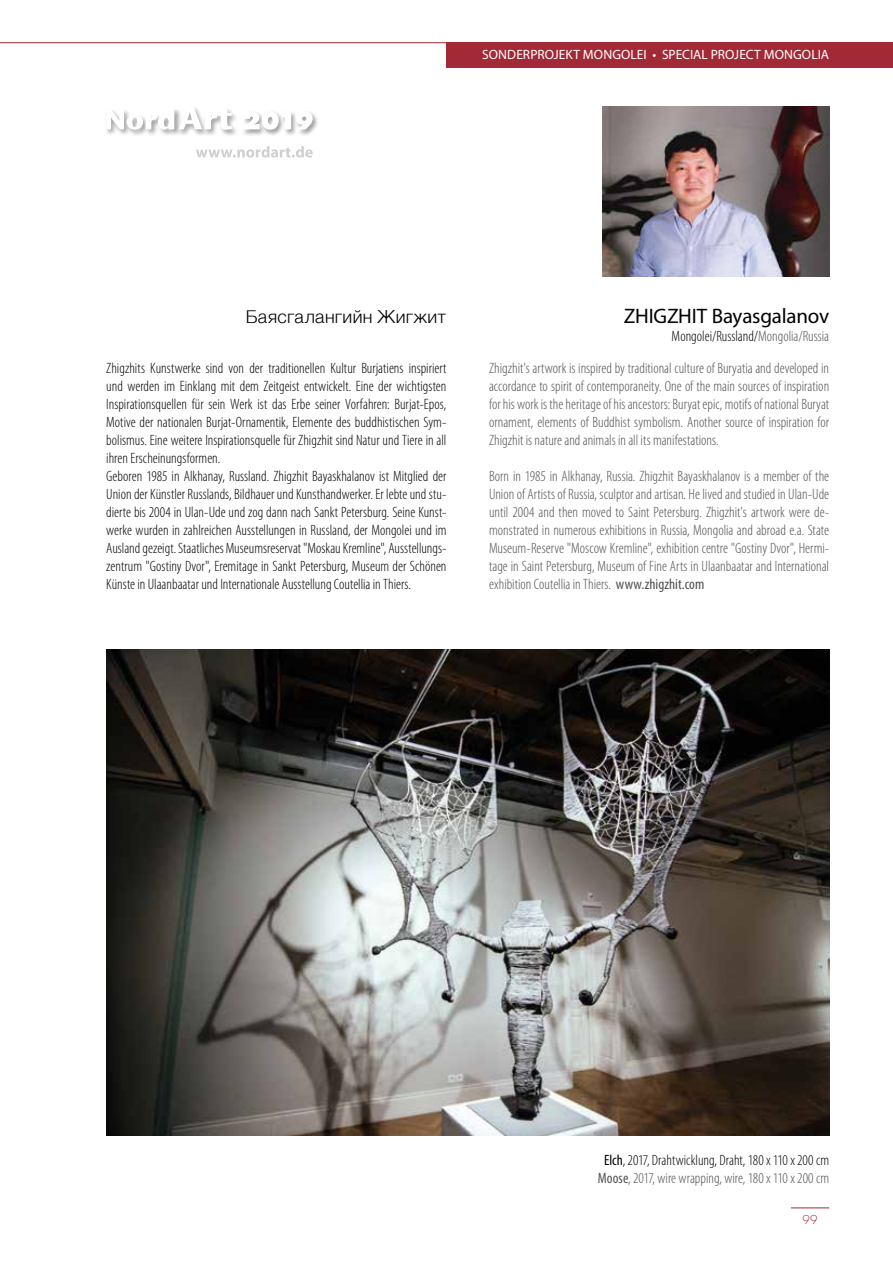
<style>
.page{position:relative;width:893px;height:1263px;background:#fff}
.page>*{position:absolute;margin:0;border:0;box-sizing:border-box;transform-origin:0 0}
.t1{font:21px "Myriad Pro";letter-spacing:-.01em;color:#000}
.t2{font:300 18px "Helvetica";letter-spacing:.015em;color:#000}
.t3{font:300 condensed 15px/18px "Myriad Pro";color:#000;text-align:center}
.t4{font:300 condensed 15px/18px "Myriad Pro";color:#514f53;text-align:justify}
.t5{font:13.5px "Myriad Pro";letter-spacing:.005em;color:#fff}
.t6{font:300 12px "Futura Std";color:#a22a37}
.s1{color:#514f53}
.s2{font-weight:400}
.s3{font-weight:400;color:#514f53}
</style>
<div class="page">
<div style="left:446px;top:43px;width:447px;height:25px;background:#a22a37"></div>
<hr style="left:0;top:42px;width:446px;height:1px;background:#a22a37">
<hr style="left:791px;top:1207px;width:38px;height:1px;background:#a22a37">
<div style="left:241px;top:111px;width:78px;height:26px;background:#000;opacity:.75"></div>
<svg style="left:242px;top:111px;width:71px;height:19px"></svg>
<svg style="left:196px;top:146px;width:117px;height:12px"></svg>
<div style="left:105px;top:107px;width:77px;height:30px;background:#000;opacity:.75"></div>
<div style="left:177px;top:105px;width:62px;height:32px;background:#000;opacity:.75"></div>
<svg style="left:106px;top:106px;width:126px;height:24px"></svg>
<img style="left:602px;top:106px;width:227px;height:170px">
<img style="left:106px;top:650px;width:723px;height:486px">
<p class="t5" style="left:482px;top:46px;width:349px">SONDERPROJEKT MONGOLEI • SPECIAL PROJECT MONGOLIA</p>
<p class="t2" style="left:246px;top:302px;width:202px">Баясгалангийн Жигжит</p>
<h1 class="t1" style="left:624px;top:303px;width:207px">ZHIGZHIT Bayasgalanov</h1>
<p class="t3" style="left:672px;top:327px;width:159px">Mongolei/Russland/<span class="s1">Mongolia/Russia</span></p>
<p class="t3" style="left:106px;top:359px;width:342px;text-align:left">Zhigzhits Kunstwerke sind von der traditionellen Kultur Burjatiens inspiriert und werden im Einklang mit dem Zeitgeist entwickelt. Eine der wichtigsten Inspirationsquellen für sein Werk ist das Erbe seiner Vorfahren: Burjat-Epos, Motive der nationalen Burjat-Ornamentik, Elemente des buddhistischen Sym&shy;bolismus. Eine weitere Inspirationsquelle für Zhigzhit sind Natur und Tiere in all ihren Erscheinungsformen.<br>Geboren 1985 in Alkhanay, Russland. Zhigzhit Bayaskhalanov ist Mitglied der Union der Künstler Russlands, Bildhauer und Kunsthandwerker. Er lebte und stu&shy;dierte bis 2004 in Ulan-Ude und zog dann nach Sankt Petersburg. Seine Kunst&shy;werke wurden in zahlreichen Ausstellungen in Russland, der Mongolei und im Ausland gezeigt. Staatliches Museumsreservat "Moskau Kremline", Ausstellungs&shy;zentrum "Gostiny Dvor", Eremitage in Sankt Petersburg, Museum der Schönen Künste in Ulaanbaatar und Internationale Ausstellung Coutellia in Thiers.</p>
<p class="t4" style="left:489px;top:359px;width:342px">Zhigzhit's artwork is inspired by traditional culture of Buryatia and developed in accordance to spirit of contemporaneity. One of the main sources of inspiration for his work is the heritage of his ancestors: Buryat epic, motifs of national Buryat ornament, elements of Buddhist symbolism. Another source of inspiration for Zhigzhit is nature and animals in all its manifestations.</p>
<p class="t4" style="left:489px;top:467px;width:342px">Born in 1985 in Alkhanay, Russia. Zhigzhit Bayaskhalanov is a member of the Union of Artists of Russia, sculptor and artisan. He lived and studied in Ulan-Ude until 2004 and then moved to Saint Petersburg. Zhigzhit's artwork were de&shy;monstrated in numerous exhibitions in Russia, Mongolia and abroad e.a. State Museum-Reserve "Moscow Kremline", exhibition centre "Gostiny Dvor", Hermi&shy;tage in Saint Petersburg, Museum of Fine Arts in Ulaanbaatar and International exhibition Coutellia in Thiers. <span class="s2">www.zhigzhit.com</span></p>
<p class="t3" style="left:598px;top:1151px;width:233px"><span class="s2">Elch</span>, 2017, Drahtwicklung, Draht, 180 x 110 x 200 cm<br><span class="s3">Moose</span><span class="s1">, 2017, wire wrapping, wire, 180 x 110 x 200 cm</span></p>
<p class="t6" style="left:802px;top:1213px;width:16px">99</p>
</div>
